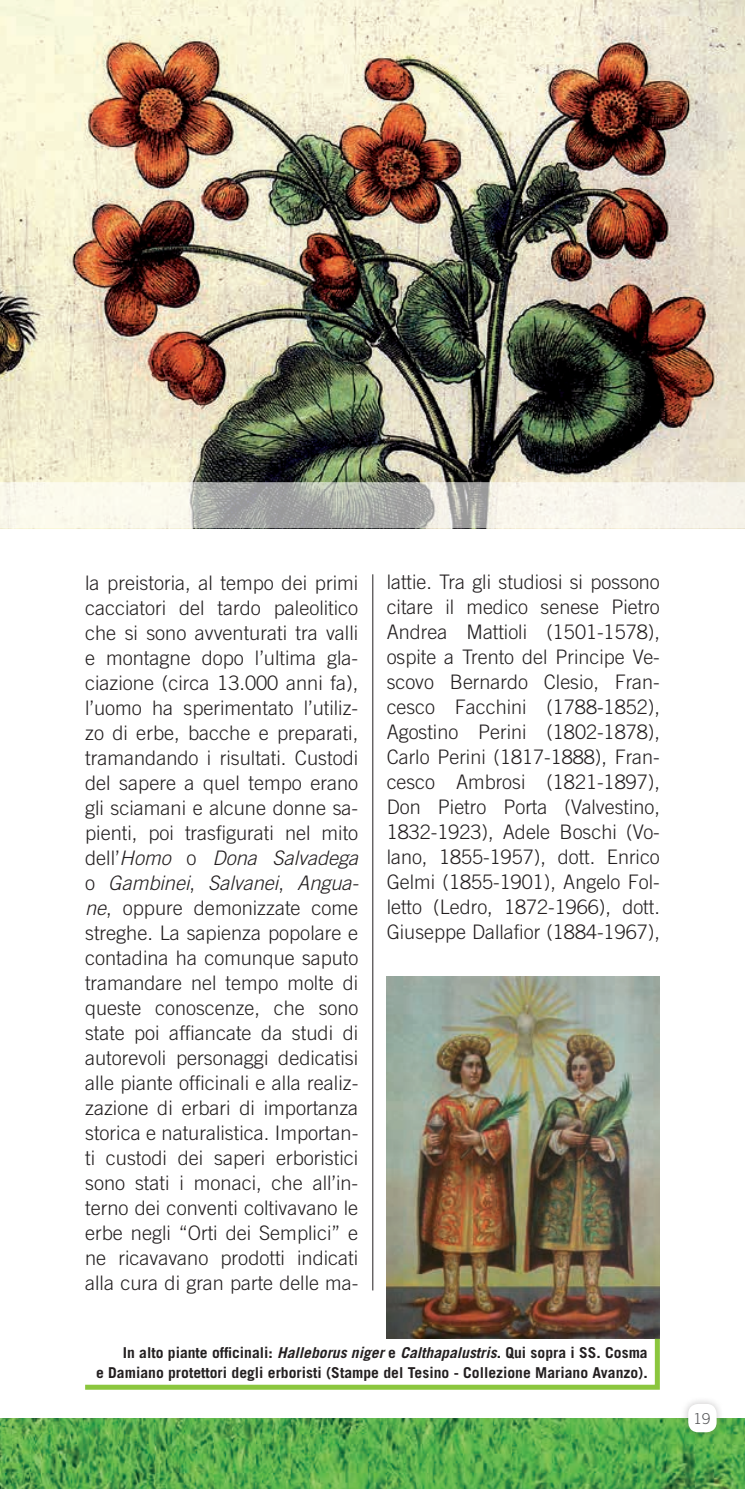
<style>
.page{position:relative;width:745px;height:1489px;background:#fff}
.page>*{position:absolute;margin:0;border:0;box-sizing:border-box;transform-origin:0 0}
.t1{font:300 20px/25px "Trade Gothic";color:#231f20;text-align:justify}
.t2{font:700 15px/20px "Trade Gothic";color:#231f20;text-align:right;scale:1.04 1}
.t3{font:300 15px "Trade Gothic";color:#57585a}
.s1{font-style:italic}
</style>
<div class="page">
<img style="left:0;top:0;width:744px;height:482px">
<hr style="left:372px;top:574px;width:1px;height:716px;background:#231f20">
<img style="left:386px;top:976px;width:273px;height:357px">
<svg style="left:85px;top:1333px;width:575px;height:57px"></svg>
<img style="left:0;top:1418px;width:744px;height:70px">
<div style="left:680px;top:1395px;width:44px;height:44px;background:#231f20;opacity:.25"></div>
<div style="left:687px;top:1403px;width:29px;height:28px;background:#fff;border-radius:10px"></div>
<svg style="left:0;top:482px;width:744px;height:46px"></svg>
<p class="t1" style="left:85px;top:570px;width:275px">la preistoria, al tempo dei primi cacciatori del tardo paleolitico che si sono avventurati tra valli e montagne dopo l’ultima gla&shy;ciazione (circa 13.000 anni fa), l’uomo ha sperimentato l’utiliz&shy;zo di erbe, bacche e preparati, tramandando i risultati. Custodi del sapere a quel tempo erano gli sciamani e alcune donne sa&shy;pienti, poi trasfigurati nel mito dell’<span class="s1">Homo</span> o <span class="s1">Dona Salvadega </span>o <span class="s1">Gambinei</span>, <span class="s1">Salvanei</span>, <span class="s1">Angua&shy;ne</span>, oppure demonizzate come streghe. La sapienza popolare e contadina ha comunque saputo tramandare nel tempo molte di queste conoscenze, che sono state poi affiancate da studi di autorevoli personaggi dedicatisi alle piante officinali e alla realiz&shy;zazione di erbari di importanza storica e naturalistica. Importan&shy;ti custodi dei saperi erboristici sono stati i monaci, che all’in&shy;terno dei conventi coltivavano le erbe negli “Orti dei Semplici” e ne ricavavano prodotti indicati alla cura di gran parte delle ma-</p>
<p class="t1" style="left:386px;top:569px;width:274px">lattie. Tra gli studiosi si possono citare il medico senese Pietro Andrea Mattioli (1501-1578), ospite a Trento del Principe Ve&shy;scovo Bernardo Clesio, Fran&shy;cesco Facchini (1788-1852), Agostino Perini (1802-1878), Carlo Perini (1817-1888), Fran&shy;cesco Ambrosi (1821-1897), Don Pietro Porta (Valvestino, 1832-1923), Adele Boschi (Vo&shy;lano, 1855-1957), dott. Enrico Gelmi (1855-1901), Angelo Fol&shy;letto (Ledro, 1872-1966), dott.<br>Giuseppe Dallafior (1884-1967),</p>
<p class="t2" style="left:96px;top:1341px;width:531px">In alto piante officinali: <span class="s1">Halleborus niger</span> e <span class="s1">Calthapalustris</span>. Qui sopra i SS. Cosma<br>e Damiano protettori degli erboristi (Stampe del Tesino - Collezione Mariano Avanzo).</p>
<p class="t3" style="left:693px;top:1409px;width:18px">19</p>
</div>
